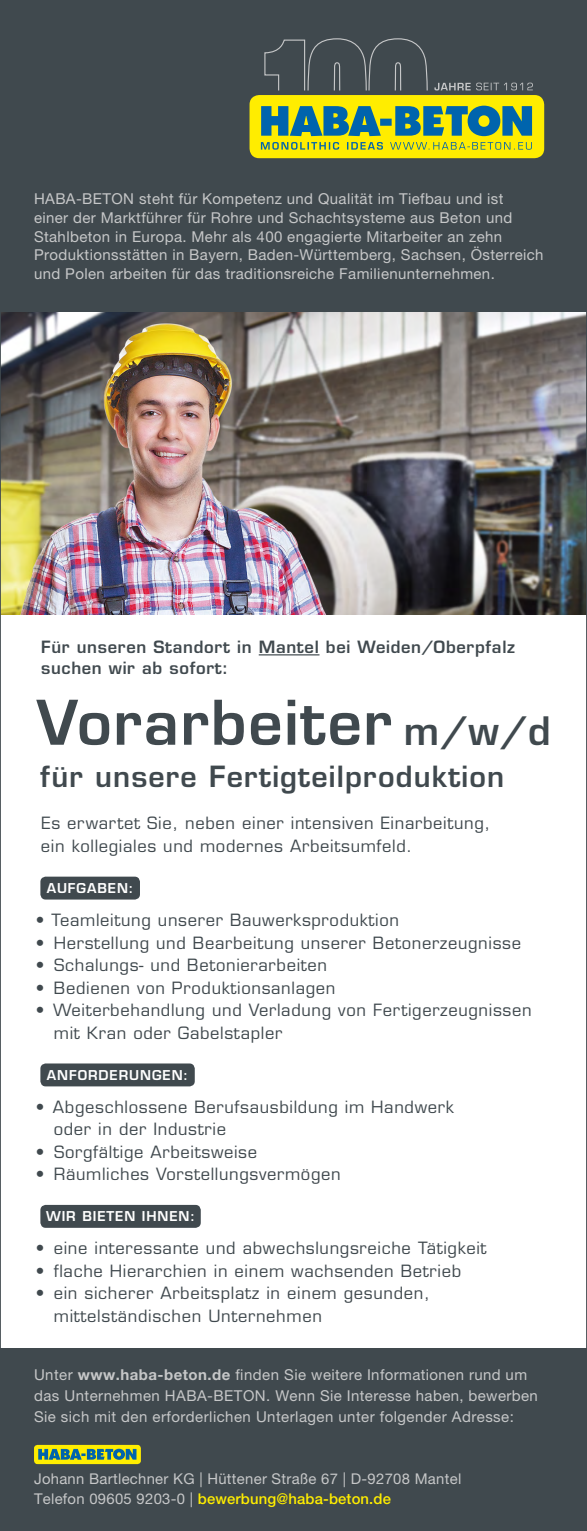
<style>
.page{position:relative;width:587px;height:1531px;background:#fff}
.page>*{position:absolute;margin:0;border:0;box-sizing:border-box;transform-origin:0 0}
.HABA_HD{font:600 60px "Eurostile LTCE";letter-spacing:.03em;color:#40494e}
.HABA_HD-2{font:600 28.5px "Eurostile LTCE";letter-spacing:.04em;color:#40494e}
.HABA_HD-3{font:16.5px/22.5px "Eurostile LTCE";letter-spacing:.04em;color:#40494e}
.HABA_HD-4{font:600 16.5px "Eurostile LTCE";letter-spacing:.04em;color:#40494e}
.t1{font:15px/18.8px "Helvetica Neue LT Pro";letter-spacing:.025em;color:#c6c7c8}
.t2{font:14.85px "Helvetica Neue LT Pro";letter-spacing:.02em;color:#c6c7c8}
.t3{font:500 14.85px "Helvetica Neue LT Pro";letter-spacing:.01em;color:#ffed00}
.t4{font:600 13.2px "Eurostile LTCE";letter-spacing:.07em;color:#fff}
.s1{font-size:38.25px}
.s2{font-weight:700}
.s3{font-weight:400;color:#c6c7c8}
</style>
<div class="page">
<div style="left:0;top:0;width:587px;height:315px;background:#40494e"></div>
<svg style="left:264px;top:38px;width:164px;height:53px"></svg>
<div style="left:249px;top:95px;width:295px;height:63px;background:#ffed00;border-radius:10px"></div>
<svg style="left:261px;top:106px;width:271px;height:30px"></svg>
<svg style="left:261px;top:142px;width:271px;height:8px"></svg>
<svg style="left:434px;top:83px;width:99px;height:7px"></svg>
<hr style="left:259px;top:654px;width:60px;height:1px;background:#40494e">
<div style="left:40px;top:876px;width:100px;height:23px;background:#40494e;border-radius:5px"></div>
<div style="left:40px;top:1063px;width:155px;height:23px;background:#40494e;border-radius:5px"></div>
<div style="left:40px;top:1205px;width:161px;height:23px;background:#40494e;border-radius:5px"></div>
<img style="left:2px;top:313px;width:583px;height:301px">
<div style="left:0;top:1348px;width:587px;height:183px;background:#40494e"></div>
<div style="left:34px;top:1445px;width:107px;height:19px;background:#ffed00;border-radius:3px"></div>
<svg style="left:38px;top:1448px;width:98px;height:12px"></svg>
<p class="t1" style="left:34px;top:189px;width:471px">HABA-BETON steht für Kompetenz und Qualität im Tiefbau und ist</p>
<p class="t1" style="left:34px;top:208px;width:480px">einer der Marktführer für Rohre und Schachtsysteme aus Beton und<br>Stahlbeton in Europa. Mehr als 400 engagierte Mitarbeiter an zehn</p>
<p class="t1" style="left:34px;top:246px;width:511px">Produktionsstätten in Bayern, Baden-Württemberg, Sachsen, Österreich und Polen arbeiten für das traditionsreiche Familienunternehmen.</p>
<p class="HABA_HD-4" style="left:41px;top:637px;width:475px">Für unseren Standort in Mantel bei Weiden/Oberpfalz</p>
<p class="HABA_HD-4" style="left:41px;top:658px;width:189px">suchen wir ab sofort:</p>
<p class="HABA_HD" style="left:37px;top:685px;width:515px">Vorarbeiter <span class="s1">m/w/d</span></p>
<p class="HABA_HD-2" style="left:40px;top:758px;width:465px">für unsere Fertigteilproduktion</p>
<p class="HABA_HD-3" style="left:41px;top:812px;width:451px">Es erwartet Sie, neben einer intensiven Einarbeitung, ein kollegiales und modernes Arbeitsumfeld.</p>
<p class="t4" style="left:47px;top:880px;width:88px">AUFGABEN:</p>
<p class="HABA_HD-3" style="left:36px;top:909px;width:365px">• Teamleitung unserer Bauwerksproduktion</p>
<p class="HABA_HD-3" style="left:36px;top:931px;width:487px">• Herstellung und Bearbeitung unserer Betonerzeugnisse</p>
<p class="HABA_HD-3" style="left:36px;top:954px;width:293px">• Schalungs- und Betonierarbeiten</p>
<p class="HABA_HD-3" style="left:36px;top:976px;width:301px">• Bedienen von Produktionsanlagen</p>
<p class="HABA_HD-3" style="left:54px;top:999px;width:479px;text-indent:-18px">• Weiterbehandlung und Verladung von Fertigerzeugnissen mit Kran oder Gabelstapler</p>
<p class="t4" style="left:47px;top:1066px;width:143px">ANFORDERUNGEN:</p>
<p class="HABA_HD-3" style="left:54px;top:1095px;width:401px;text-indent:-18px">• Abgeschlossene Berufsausbildung im Handwerk oder in der Industrie</p>
<p class="HABA_HD-3" style="left:36px;top:1140px;width:223px">• Sorgfältige Arbeitsweise</p>
<p class="HABA_HD-3" style="left:36px;top:1163px;width:306px">• Räumliches Vorstellungsvermögen</p>
<p class="t4" style="left:46px;top:1208px;width:151px">WIR BIETEN IHNEN:</p>
<p class="HABA_HD-3" style="left:36px;top:1237px;width:452px">• eine interessante und abwechslungsreiche Tätigkeit</p>
<p class="HABA_HD-3" style="left:36px;top:1259px;width:427px">• flache Hierarchien in einem wachsenden Betrieb</p>
<p class="HABA_HD-3" style="left:54px;top:1282px;width:377px;text-indent:-18px">• ein sicherer Arbeitsplatz in einem gesunden, mittelständischen Unternehmen</p>
<p class="t1" style="left:34px;top:1363px;width:505px;line-height:21.1px">Unter <span class="s2">www.haba-beton.de</span> finden Sie weitere Informationen rund um das Unternehmen HABA-BETON. Wenn Sie Interesse haben, bewerben<br>Sie sich mit den erforderlichen Unterlagen unter folgender Adresse:</p>
<p class="t2" style="left:34px;top:1470px;width:429px">Johann Bartlechner KG | Hüttener Straße 67 | D-92708 Mantel</p>
<p class="t3" style="left:34px;top:1489px;width:358px"><span class="s3">Telefon 09605 9203-0 |</span> bewerbung@haba-beton.de</p>
</div>
